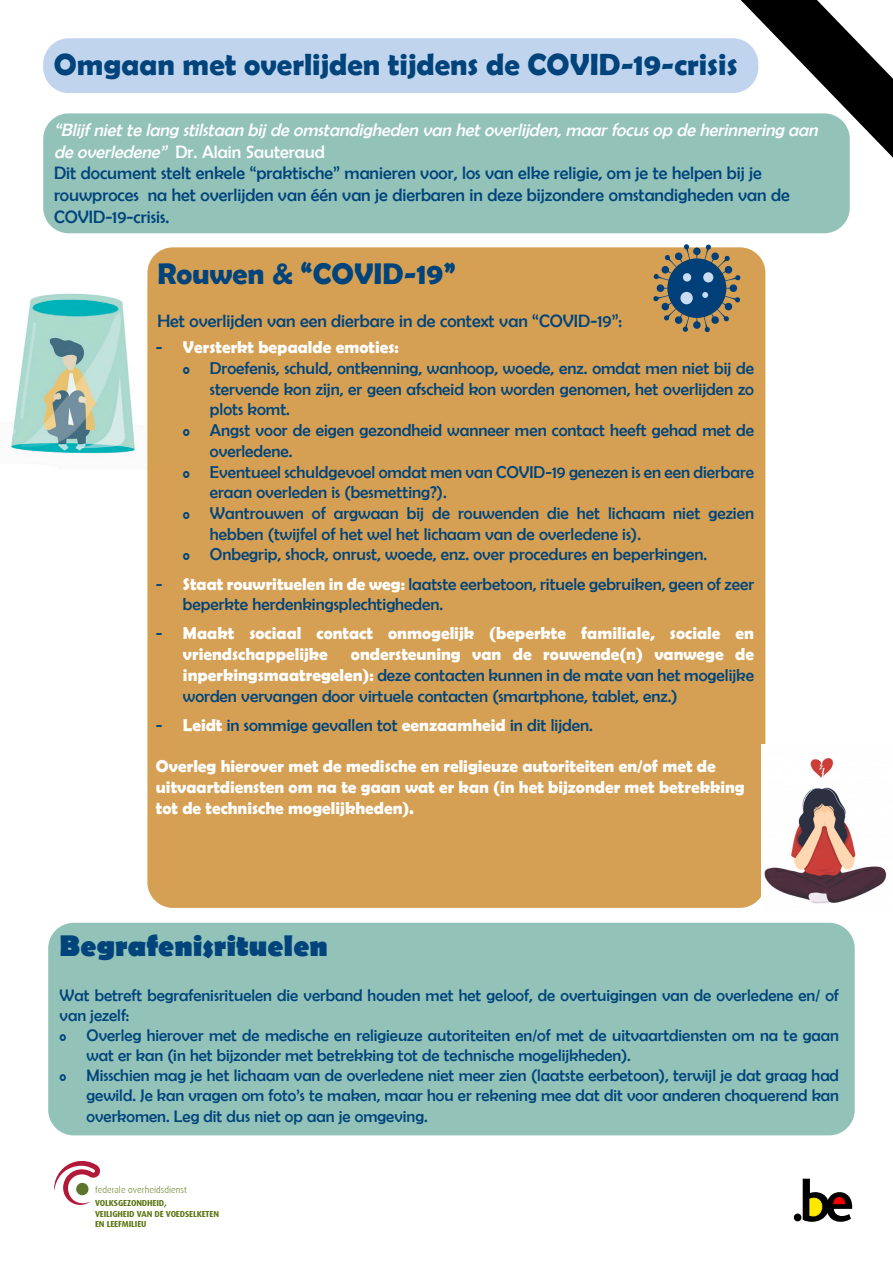
<style>
.page{position:relative;width:893px;height:1263px;background:#fff}
.page>*{position:absolute;margin:0;border:0;box-sizing:border-box;transform-origin:0 0}
.t1{font:700 30.75px "Berlin Sans FB Demi";color:#00447b}
.t2{font:700 30px "Berlin Sans FB";color:#00447b}
.t3{font:700 30px "Berlin Sans FB Demi";color:#00447b}
.t4{font:18px/21.6px "Berlin Sans FB";color:#00447b}
.t5{font:italic 18px/21.6px "Berlin Sans FB";color:#fff}
.t6{font:17.25px/20.7px "Berlin Sans FB";color:#00447b}
.t7{font:700 17.25px/20.7px "Berlin Sans FB Demi";color:#fff}
.t8{font:16.8px/20.1px "Berlin Sans FB";color:#00447b}
.t9{font:300 9.15px "Dax";color:#5a7411}
.t10{font:700 8.7px/10.5px "Dax";letter-spacing:-.015em;color:#5a7411}
.s1{font-style:normal}
.s2{font-family:"Berlin Sans FB";font-weight:400;color:#00447b}
.s3{font-family:"Berlin Sans FB Demi";font-weight:700;color:#fff}
</style>
<div class="page">
<svg style="left:54px;top:1161px;width:46px;height:44px"></svg>
<div style="left:794px;top:1213px;width:7px;height:8px;background:#000;border-radius:50%"></div>
<svg style="left:803px;top:1179px;width:49px;height:43px"></svg>
<svg style="left:741px;top:0;width:152px;height:158px"></svg>
<div style="left:48px;top:923px;width:807px;height:212px;background:#93c2b9;border-radius:26px"></div>
<div style="left:147px;top:247px;width:618px;height:661px;background:#d5a054;border-radius:26px"></div>
<div style="left:43px;top:113px;width:807px;height:120px;background:#93c2b9;border-radius:26px"></div>
<div style="left:43px;top:38px;width:715px;height:55px;background:#c1d4ee;border-radius:26px"></div>
<img style="left:10px;top:293px;width:126px;height:161px">
<img style="left:761px;top:745px;width:126px;height:159px">
<svg style="left:653px;top:244px;width:88px;height:88px"></svg>
<p class="t1" style="left:54px;top:47px;width:685px">Omgaan met overlijden tijdens de COVID-19-crisis</p>
<p class="t5" style="left:54px;top:119px;width:769px">“Blijfniette lang stilstaan bij de omstandigheden van hetoverlijden,maarfocusop de herinnering aan de overledene” <span class="s1">Dr. Alain Sauteraud</span></p>
<p class="t4" style="left:54px;top:162px;width:737px">Dit document stelt enkele “praktische” manieren voor, los van elke religie, om je te helpen bij je rouwproces na het overlijden van één van je dierbaren in deze bijzondere omstandigheden van de<br>COVID-19-crisis.</p>
<p class="t3" style="left:157px;top:256px;width:300px">Rouwen &amp; “COVID-19”</p>
<p class="t4" style="left:157px;top:310px;width:466px">Het overlijden van een dierbare in de context van “COVID-19”:</p>
<p class="t7" style="left:156px;top:337px;width:244px"><span class="s2">-</span> Versterkt bepaalde emoties:</p>
<p class="t6" style="left:210px;top:358px;width:546px;text-align:justify;text-indent:-27px">Š Droefenis, schuld, ontkenning, wanhoop, woede, enz. omdat men niet bij de stervende kon zijn, er geen afscheid kon worden genomen, het overlijden zo plots komt.</p>
<p class="t6" style="left:210px;top:420px;width:546px;text-indent:-27px">Š Angst voor de eigen gezondheid wanneer men contact heeft gehad met de overledene.</p>
<p class="t6" style="left:210px;top:461px;width:546px;text-indent:-27px">Š Eventueel schuldgevoel omdat men van COVID-19 genezen is en een dierbare eraan overleden is (besmetting?).</p>
<p class="t6" style="left:210px;top:503px;width:546px;text-indent:-27px">Š Wantrouwen of argwaan bij de rouwenden die het lichaam niet gezien hebben (twijfel of het wel het lichaam van de overledene is).</p>
<p class="t6" style="left:183px;top:544px;width:526px">Š Onbegrip, shock, onrust, woede, enz. over procedures en beperkingen.</p>
<p class="t6" style="left:183px;top:573px;width:573px;text-indent:-27px">- <span class="s3">Staat rouwrituelen in de weg:</span> laatste eerbetoon, rituele gebruiken, geen of zeer beperkte herdenkingsplechtigheden.</p>
<p class="t7" style="left:183px;top:623px;width:573px;text-indent:-27px"><span class="s2">-</span> Maakt sociaal contact onmogelijk (beperkte familiale, sociale en vriendschappelijke</p>
<p class="t6" style="left:183px;top:644px;width:573px;text-align:justify;text-indent:168px"><span class="s3">ondersteuning van de rouwende(n) vanwege de inperkingsmaatregelen):</span> deze contacten kunnen in de mate van het mogelijke worden vervangen door virtuele contacten (smartphone, tablet, enz.)</p>
<p class="t6" style="left:156px;top:714px;width:438px">- <span class="s3">Leidt</span> in sommige gevallen tot <span class="s3">eenzaamheid</span> in dit lijden.</p>
<p class="t7" style="left:156px;top:756px;width:561px">Overleg hierover met de medische en religieuze autoriteiten en/of met de</p>
<p class="t7" style="left:156px;top:776px;width:590px">uitvaartdiensten om na te gaan wat er kan (in het bijzonder met betrekking</p>
<p class="t7" style="left:156px;top:797px;width:260px">tot de technische mogelijkheden).</p>
<p class="t2" style="left:60px;top:929px;width:270px">Begrafenisrituelen</p>
<p class="t8" style="left:60px;top:985px;width:781px">Wat betreft begrafenisrituelen die verband houden met het geloof, de overtuigingen van de overledene en/ of van jezelf:</p>
<p class="t8" style="left:87px;top:1025px;width:754px;text-indent:-27px">Š Overleg hierover met de medische en religieuze autoriteiten en/of met de uitvaartdiensten om na te gaan wat er kan (in het bijzonder met betrekking tot de technische mogelijkheden).</p>
<p class="t8" style="left:87px;top:1065px;width:754px;text-align:justify;text-indent:-27px">Š Misschien mag je het lichaam van de overledene niet meer zien (laatste eerbetoon), terwijl je dat graag had gewild. Je kan vragen om foto’s te maken, maar hou er rekening mee dat dit voor anderen choquerend kan overkomen. Leg dit dus niet op aan je omgeving.</p>
<p class="t9" style="left:95px;top:1185px;width:93px">federale overheidsdienst</p>
<p class="t10" style="left:95px;top:1198px;width:125px">VOLKSGEZONDHEID,<br>VEILIGHEID VAN DE VOEDSELKETEN<br>EN LEEFMILIEU</p>
</div>
